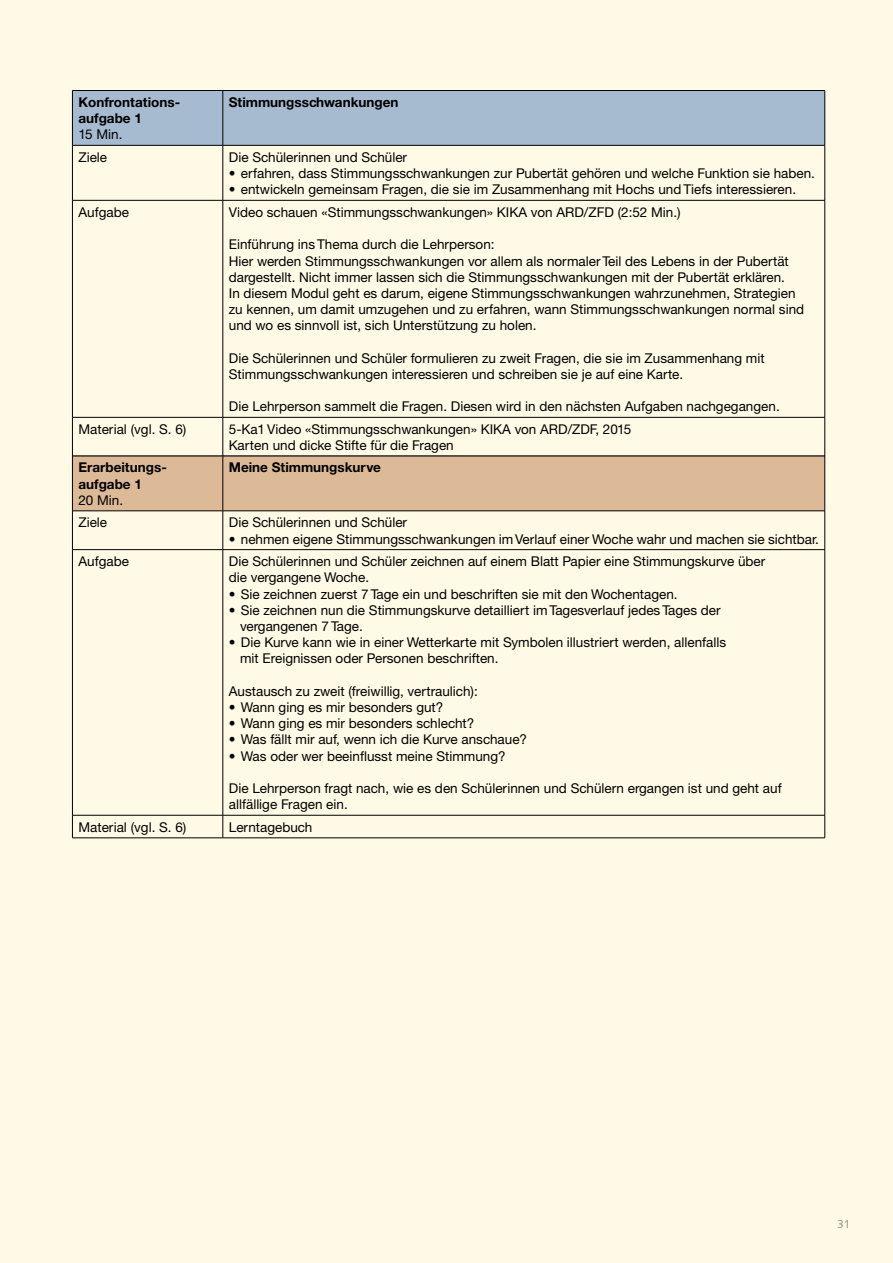
<style>
.page{position:relative;width:893px;height:1263px;background:#fffae6}
.page>*{position:absolute;margin:0;border:0;box-sizing:border-box;transform-origin:0 0}
.t1{font:13.5px/16.2px "Helvetica Neue CE";color:#000}
.t2{font:700 13.5px/16.2px "Helvetica Neue CE";color:#000}
.t3{font:11.7px "Syntax";color:#878787}
</style>
<div class="page">
<div style="left:73px;top:91px;width:751px;height:54px;background:#a6bbd0"></div>
<hr style="left:72px;top:90px;width:151px;height:1px;background:#000">
<hr style="left:72px;top:91px;width:1px;height:54px;background:#000">
<hr style="left:223px;top:90px;width:602px;height:1px;background:#000">
<hr style="left:223px;top:91px;width:1px;height:54px;background:#000">
<hr style="left:824px;top:91px;width:1px;height:54px;background:#000">
<hr style="left:72px;top:145px;width:151px;height:1px;background:#000">
<hr style="left:72px;top:145px;width:1px;height:55px;background:#000">
<hr style="left:223px;top:145px;width:602px;height:1px;background:#000">
<hr style="left:223px;top:145px;width:1px;height:55px;background:#000">
<hr style="left:824px;top:145px;width:1px;height:55px;background:#000">
<hr style="left:72px;top:200px;width:151px;height:1px;background:#000">
<hr style="left:72px;top:200px;width:1px;height:217px;background:#000">
<hr style="left:223px;top:200px;width:602px;height:1px;background:#000">
<hr style="left:223px;top:200px;width:1px;height:217px;background:#000">
<hr style="left:824px;top:200px;width:1px;height:217px;background:#000">
<hr style="left:72px;top:417px;width:151px;height:1px;background:#000">
<hr style="left:72px;top:417px;width:1px;height:39px;background:#000">
<hr style="left:223px;top:417px;width:602px;height:1px;background:#000">
<hr style="left:223px;top:417px;width:1px;height:39px;background:#000">
<hr style="left:824px;top:417px;width:1px;height:39px;background:#000">
<div style="left:73px;top:457px;width:751px;height:54px;background:#ddba97"></div>
<hr style="left:72px;top:456px;width:151px;height:1px;background:#000">
<hr style="left:72px;top:456px;width:1px;height:55px;background:#000">
<hr style="left:223px;top:456px;width:602px;height:1px;background:#000">
<hr style="left:223px;top:456px;width:1px;height:55px;background:#000">
<hr style="left:824px;top:456px;width:1px;height:55px;background:#000">
<hr style="left:72px;top:511px;width:151px;height:1px;background:#000">
<hr style="left:72px;top:511px;width:1px;height:38px;background:#000">
<hr style="left:223px;top:511px;width:602px;height:1px;background:#000">
<hr style="left:223px;top:511px;width:1px;height:38px;background:#000">
<hr style="left:824px;top:511px;width:1px;height:38px;background:#000">
<hr style="left:72px;top:549px;width:151px;height:1px;background:#000">
<hr style="left:72px;top:550px;width:1px;height:265px;background:#000">
<hr style="left:223px;top:549px;width:602px;height:1px;background:#000">
<hr style="left:223px;top:550px;width:1px;height:265px;background:#000">
<hr style="left:824px;top:550px;width:1px;height:265px;background:#000">
<hr style="left:72px;top:815px;width:151px;height:1px;background:#000">
<svg style="left:72px;top:815px;width:1px;height:22px"></svg>
<hr style="left:223px;top:815px;width:602px;height:1px;background:#000">
<svg style="left:223px;top:815px;width:1px;height:22px"></svg>
<svg style="left:824px;top:815px;width:1px;height:22px"></svg>
<hr style="left:72px;top:837px;width:151px;height:1px;background:#000">
<hr style="left:223px;top:837px;width:602px;height:1px;background:#000">
<p class="t2" style="left:78px;top:94px;width:103px">Konfrontations&shy;aufgabe 1</p>
<p class="t1" style="left:78px;top:127px;width:46px">15 Min.</p>
<p class="t2" style="left:229px;top:94px;width:171px">Stimmungsschwankungen</p>
<p class="t1" style="left:78px;top:149px;width:30px">Ziele</p>
<p class="t1" style="left:229px;top:149px;width:180px">Die Schülerinnen und Schüler</p>
<p class="t1" style="left:229px;top:165px;width:588px">• erfahren, dass Stimmungsschwankungen zur Pubertät gehören und welche Funktion sie haben.</p>
<p class="t1" style="left:229px;top:182px;width:569px">• entwickeln gemeinsam Fragen, die sie im Zusammenhang mit Hochs und Tiefs interessieren.</p>
<p class="t1" style="left:78px;top:204px;width:52px">Aufgabe</p>
<p class="t1" style="left:229px;top:204px;width:453px">Video schauen «Stimmungsschwankungen» KIKA von ARD/ZFD (2:52 Min.)</p>
<p class="t1" style="left:229px;top:237px;width:577px">Einführung ins Thema durch die Lehrperson:<br>Hier werden Stimmungsschwankungen vor allem als normaler Teil des Lebens in der Pubertät dargestellt. Nicht immer lassen sich die Stimmungsschwankungen mit der Pubertät erklären.<br>In diesem Modul geht es darum, eigene Stimmungsschwankungen wahrzunehmen, Strategien zu kennen, um damit umzugehen und zu erfahren, wann Stimmungsschwankungen normal sind und wo es sinnvoll ist, sich Unterstützung zu holen.</p>
<p class="t1" style="left:229px;top:350px;width:537px">Die Schülerinnen und Schüler formulieren zu zweit Fragen, die sie im Zusammenhang mit<br>Stimmungsschwankungen interessieren und schreiben sie je auf eine Karte.</p>
<p class="t1" style="left:229px;top:399px;width:552px">Die Lehrperson sammelt die Fragen. Diesen wird in den nächsten Aufgaben nachgegangen.</p>
<p class="t1" style="left:78px;top:421px;width:110px">Material (vgl. S. 6)</p>
<p class="t1" style="left:229px;top:421px;width:404px">5-Ka1 Video «Stimmungsschwankungen» KIKA von ARD/ZDF, 2015<br>Karten und dicke Stifte für die Fragen</p>
<p class="t2" style="left:78px;top:460px;width:90px">Erarbeitungs&shy;aufgabe 1</p>
<p class="t1" style="left:78px;top:492px;width:46px">20 Min.</p>
<p class="t2" style="left:229px;top:460px;width:153px">Meine Stimmungskurve</p>
<p class="t1" style="left:78px;top:515px;width:30px">Ziele</p>
<p class="t1" style="left:229px;top:515px;width:180px">Die Schülerinnen und Schüler</p>
<p class="t1" style="left:229px;top:531px;width:591px">• nehmen eigene Stimmungsschwankungen im Verlauf einer Woche wahr und machen sie sichtbar.</p>
<p class="t1" style="left:78px;top:553px;width:52px">Aufgabe</p>
<p class="t1" style="left:229px;top:553px;width:538px">Die Schülerinnen und Schüler zeichnen auf einem Blatt Papier eine Stimmungskurve über die vergangene Woche.</p>
<p class="t1" style="left:229px;top:586px;width:450px">• Sie zeichnen zuerst 7 Tage ein und beschriften sie mit den Wochentagen.</p>
<p class="t1" style="left:240px;top:602px;width:482px;text-indent:-11px">• Sie zeichnen nun die Stimmungskurve detailliert im Tagesverlauf jedes Tages der vergangenen 7 Tage.</p>
<p class="t1" style="left:240px;top:634px;width:488px;text-indent:-11px">• Die Kurve kann wie in einer Wetterkarte mit Symbolen illustriert werden, allenfalls mit Ereignissen oder Personen beschriften.</p>
<p class="t1" style="left:229px;top:683px;width:250px">Austausch zu zweit (freiwillig, vertraulich):</p>
<p class="t1" style="left:229px;top:699px;width:216px">• Wann ging es mir besonders gut?</p>
<p class="t1" style="left:229px;top:715px;width:247px">• Wann ging es mir besonders schlecht?</p>
<p class="t1" style="left:229px;top:732px;width:300px">• Was fällt mir auf, wenn ich die Kurve anschaue?</p>
<p class="t1" style="left:229px;top:748px;width:278px">• Was oder wer beeinflusst meine Stimmung?</p>
<p class="t1" style="left:229px;top:780px;width:554px">Die Lehrperson fragt nach, wie es den Schülerinnen und Schülern ergangen ist und geht auf allfällige Fragen ein.</p>
<p class="t1" style="left:78px;top:819px;width:110px">Material (vgl. S. 6)</p>
<p class="t1" style="left:229px;top:819px;width:85px">Lerntagebuch</p>
<p class="t3" style="left:837px;top:1217px;width:15px">31</p>
</div>
